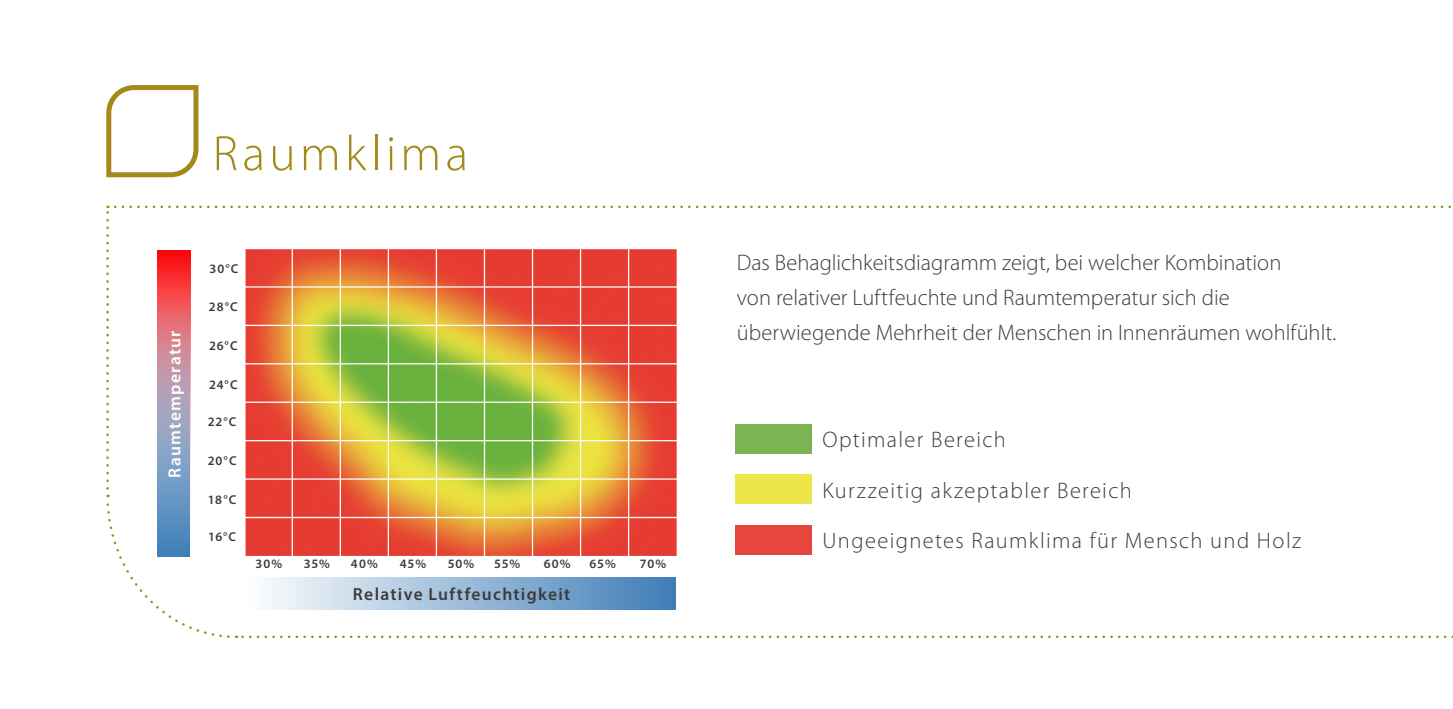
<style>
.page{position:relative;width:1453px;height:709px;background:#fff}
.page>*{position:absolute;margin:0;border:0;box-sizing:border-box;transform-origin:0 0}
.t1{font:300 50px "Myriad Pro";letter-spacing:.085em;color:#a28b1b}
.Absatzformat_1{font:300 22.5px "Myriad Pro";letter-spacing:.005em;color:#3c3c3b}
.Absatzformat_1-2{font:300 22.5px "Myriad Pro";letter-spacing:.06em;color:#3c3c3b}
.Absatzformat_1-3{font:600 17.5px "Myriad Pro";letter-spacing:.075em;color:#3c3c3b}
.Absatzformat_1-4{font:600 17.5px "Myriad Pro";letter-spacing:.075em;color:#fff}
.Absatzformat_1-5{font:600 12.75px "Myriad Pro";letter-spacing:.07em;color:#3c3c3b}
</style>
<div class="page">
<svg style="left:106px;top:85px;width:93px;height:93px"></svg>
<svg style="left:106px;top:206px;width:3px;height:282px"></svg>
<svg style="left:115px;top:206px;width:1336px;height:2px"></svg>
<svg style="left:106px;top:494px;width:1347px;height:145px"></svg>
<div style="left:247px;top:577px;width:429px;height:32px;background:linear-gradient(to right,#fdfefe,#3f7db7)"></div>
<div style="left:735px;top:424px;width:77px;height:30px;background:#7bb552"></div>
<svg style="left:158px;top:251px;width:32px;height:43px"></svg>
<svg style="left:158px;top:294px;width:32px;height:262px;background:#9c8fac"></svg>
<img style="left:244px;top:249px;width:445px;height:314px">
<div style="left:735px;top:474px;width:77px;height:30px;background:#ede648"></div>
<div style="left:735px;top:525px;width:77px;height:30px;background:#e8463c"></div>
<p class="t1" style="left:213px;top:123px;width:257px">Raumklima</p>
<p class="Absatzformat_1-4" style="left:163px;top:477px;width:149px;rotate:-90deg">Raumtemperatur</p>
<p class="Absatzformat_1-5" style="left:210px;top:261px;width:30px">30°C</p>
<p class="Absatzformat_1-5" style="left:209px;top:299px;width:30px">28°C</p>
<p class="Absatzformat_1-5" style="left:209px;top:337px;width:30px">26°C</p>
<p class="Absatzformat_1-5" style="left:209px;top:376px;width:30px">24°C</p>
<p class="Absatzformat_1-5" style="left:208px;top:414px;width:30px">22°C</p>
<p class="Absatzformat_1-5" style="left:208px;top:453px;width:30px">20°C</p>
<p class="Absatzformat_1-5" style="left:208px;top:491px;width:30px">18°C</p>
<p class="Absatzformat_1-5" style="left:208px;top:529px;width:30px">16°C</p>
<p class="Absatzformat_1-5" style="left:256px;top:556px;width:28px">30%</p>
<p class="Absatzformat_1-5" style="left:304px;top:556px;width:28px">35%</p>
<p class="Absatzformat_1-5" style="left:351px;top:556px;width:28px">40%</p>
<p class="Absatzformat_1-5" style="left:400px;top:556px;width:28px">45%</p>
<p class="Absatzformat_1-5" style="left:448px;top:556px;width:28px">50%</p>
<p class="Absatzformat_1-5" style="left:494px;top:556px;width:28px">55%</p>
<p class="Absatzformat_1-5" style="left:544px;top:555px;width:28px">60%</p>
<p class="Absatzformat_1-5" style="left:589px;top:555px;width:28px">65%</p>
<p class="Absatzformat_1-5" style="left:640px;top:555px;width:28px">70%</p>
<p class="Absatzformat_1-3" style="left:353px;top:583px;width:219px">Relative Luftfeuchtigkeit</p>
<p class="Absatzformat_1" style="left:737px;top:249px;width:546px">Das Behaglichkeitsdiagramm zeigt, bei welcher Kombination</p>
<p class="Absatzformat_1" style="left:737px;top:284px;width:494px">von relativer Luftfeuchte und Raumtemperatur sich die</p>
<p class="Absatzformat_1" style="left:737px;top:319px;width:601px">überwiegende Mehrheit der Menschen in Innenräumen wohlfühlt.</p>
<p class="Absatzformat_1-2" style="left:822px;top:426px;width:185px">Optimaler Bereich</p>
<p class="Absatzformat_1-2" style="left:822px;top:477px;width:311px">Kurzzeitig akzeptabler Bereich</p>
<p class="Absatzformat_1-2" style="left:822px;top:527px;width:480px">Ungeeignetes Raumklima für Mensch und Holz</p>
</div>
